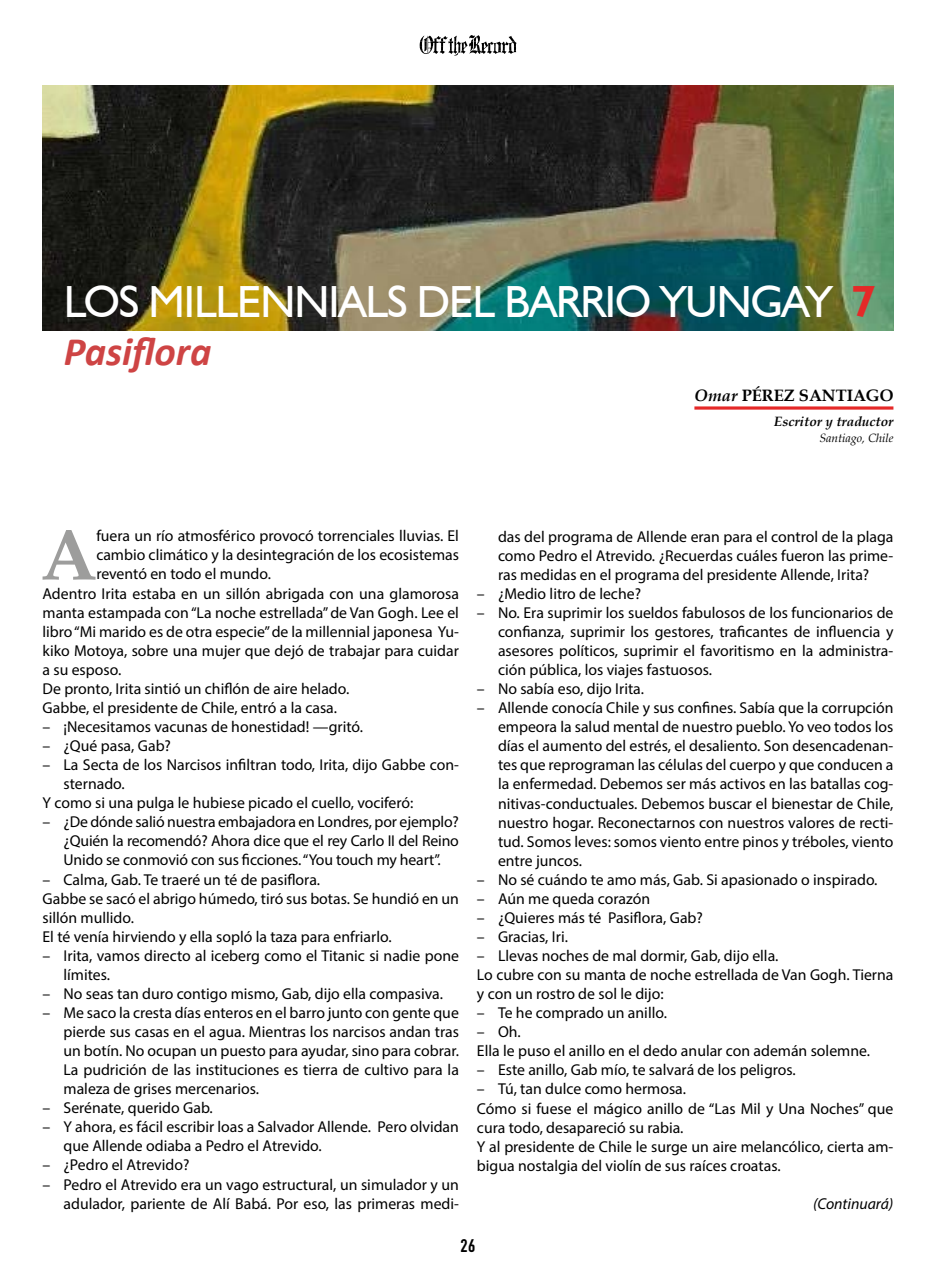
<style>
.page{position:relative;width:936px;height:1276px;background:#fff}
.page>*{position:absolute;margin:0;border:0;box-sizing:border-box;transform-origin:0 0}
.t1{font:700 72px "Book Antiqua";color:#9d9d9c}
.t2{font:45px "Humanist 521 BT";letter-spacing:-.025em;color:#fff}
.t3{font:italic 700 40.5px "Calibri";color:#ce4444}
.t4{font:700 18px "DIN Condensed";color:#000;scale:1.07 1}
.t5{font:700 16.5px "Book Antiqua";color:#000}
.t6{font:15.75px/19px "Myriad Pro";color:#000}
.t7{font:italic 15.75px "Myriad Pro";color:#000}
.t8{font:italic 700 13.5px "Book Antiqua";color:#000}
.t9{font:italic 12px "Book Antiqua";color:#000}
.s1{font-weight:700;color:#e52928}
.s2{font-style:italic}
</style>
<div class="page">
<svg style="left:419px;top:35px;width:97px;height:21px"></svg>
<hr style="left:694px;top:406px;width:199px;height:3px;background:#e52928">
<img style="left:43px;top:85px;width:850px;height:245px">
<h2 class="t2" style="left:64px;top:274px;width:813px">LOS MILLENNIALS DEL BARRIO YUNGAY <span class="s1">7</span></h2>
<h3 class="t3" style="left:64px;top:323px;width:149px">Pasiflora</h3>
<p class="t5" style="left:694px;top:384px;width:200px"><span class="s2">Omar</span> PÉREZ SANTIAGO</p>
<p class="t8" style="left:774px;top:412px;width:121px">Escritor y traductor</p>
<p class="t9" style="left:819px;top:430px;width:76px">Santiago, Chile</p>
<h1 class="t1" style="left:40px;top:506px;width:57px">A</h1>
<p class="t6" style="left:96px;top:526px;width:364px">fuera un río atmosférico provocó torrenciales lluvias. El</p>
<p class="t6" style="left:96px;top:545px;width:364px">cambio climático y la desintegración de los ecosistemas</p>
<p class="t6" style="left:96px;top:564px;width:176px">reventó en todo el mundo.</p>
<p class="t6" style="left:43px;top:583px;width:418px">Adentro Irita estaba en un sillón abrigada con una glamorosa</p>
<p class="t6" style="left:43px;top:602px;width:418px">manta estampada con “La noche estrellada” de Van Gogh. Lee el</p>
<p class="t6" style="left:43px;top:621px;width:418px">libro “Mi marido es de otra especie” de la millennial japonesa Yu-</p>
<p class="t6" style="left:43px;top:640px;width:418px">kiko Motoya, sobre una mujer que dejó de trabajar para cuidar</p>
<p class="t6" style="left:43px;top:660px;width:80px">a su esposo.</p>
<p class="t6" style="left:43px;top:679px;width:308px">De pronto, Irita sintió un chiflón de aire helado.</p>
<p class="t6" style="left:43px;top:698px;width:296px">Gabbe, el presidente de Chile, entró a la casa.</p>
<p class="t6" style="left:43px;top:717px;width:322px">– ¡Necesitamos vacunas de honestidad! —gritó.</p>
<p class="t6" style="left:43px;top:736px;width:130px">– ¿Qué pasa, Gab?</p>
<p class="t6" style="left:43px;top:755px;width:418px">– La Secta de los Narcisos infiltran todo, Irita, dijo Gabbe con-</p>
<p class="t6" style="left:64px;top:774px;width:63px">sternado.</p>
<p class="t6" style="left:43px;top:793px;width:372px">Y como si una pulga le hubiese picado el cuello, vociferó:</p>
<p class="t6" style="left:64px;top:812px;width:397px;text-align:justify;text-indent:-21px">– ¿De dónde salió nuestra embajadora en Londres, por ejemplo? ¿Quién la recomendó? Ahora dice que el rey Carlo II del Reino Unido se conmovió con sus ficciones. “You touch my heart”.</p>
<p class="t6" style="left:43px;top:869px;width:418px">– Calma, Gab. Te traeré un té de pasiflora.<br>Gabbe se sacó el abrigo húmedo, tiró sus botas. Se hundió en un sillón mullido.<br>El té venía hirviendo y ella sopló la taza para enfriarlo.</p>
<p class="t6" style="left:64px;top:945px;width:397px;text-indent:-21px">– Irita, vamos directo al iceberg como el Titanic si nadie pone límites.</p>
<p class="t6" style="left:43px;top:984px;width:402px">– No seas tan duro contigo mismo, Gab, dijo ella compasiva.</p>
<p class="t6" style="left:64px;top:1003px;width:397px;text-align:justify;text-indent:-21px">– Me saco la cresta días enteros en el barro junto con gente que pierde sus casas en el agua. Mientras los narcisos andan tras un botín. No ocupan un puesto para ayudar, sino para cobrar.<br>La pudrición de las instituciones es tierra de cultivo para la maleza de grises mercenarios.</p>
<p class="t6" style="left:43px;top:1098px;width:172px">– Serénate, querido Gab.</p>
<p class="t6" style="left:64px;top:1117px;width:397px;text-indent:-21px">– Y ahora, es fácil escribir loas a Salvador Allende. Pero olvidan que Allende odiaba a Pedro el Atrevido.</p>
<p class="t6" style="left:43px;top:1155px;width:148px">– ¿Pedro el Atrevido?</p>
<p class="t6" style="left:43px;top:1174px;width:418px;text-align:right">– Pedro el Atrevido era un vago estructural, un simulador y un adulador, pariente de Alí Babá. Por eso, las primeras medi-</p>
<p class="t6" style="left:498px;top:526px;width:397px;text-align:justify">das del programa de Allende eran para el control de la plaga como Pedro el Atrevido. ¿Recuerdas cuáles fueron las prime&shy;ras medidas en el programa del presidente Allende, Irita?</p>
<p class="t6" style="left:477px;top:584px;width:165px">– ¿Medio litro de leche?</p>
<p class="t6" style="left:498px;top:603px;width:397px;text-align:justify;text-indent:-21px">– No. Era suprimir los sueldos fabulosos de los funcionarios de confianza, suprimir los gestores, traficantes de influencia y asesores políticos, suprimir el favoritismo en la administra&shy;ción pública, los viajes fastuosos.</p>
<p class="t6" style="left:477px;top:679px;width:169px">– No sabía eso, dijo Irita.</p>
<p class="t6" style="left:498px;top:698px;width:397px;text-align:justify;text-indent:-21px">– Allende conocía Chile y sus confines. Sabía que la corrupción empeora la salud mental de nuestro pueblo. Yo veo todos los días el aumento del estrés, el desaliento. Son desencadenan&shy;tes que reprograman las células del cuerpo y que conducen a la enfermedad. Debemos ser más activos en las batallas cog&shy;nitivas-conductuales. Debemos buscar el bienestar de Chile, nuestro hogar. Reconectarnos con nuestros valores de recti&shy;tud. Somos leves: somos viento entre pinos y tréboles, viento entre juncos.</p>
<p class="t6" style="left:477px;top:869px;width:402px">– No sé cuándo te amo más, Gab. Si apasionado o inspirado.</p>
<p class="t6" style="left:477px;top:888px;width:175px">– Aún me queda corazón</p>
<p class="t6" style="left:477px;top:908px;width:227px">– ¿Quieres más té Pasiflora, Gab?</p>
<p class="t6" style="left:477px;top:927px;width:92px">– Gracias, Iri.</p>
<p class="t6" style="left:477px;top:946px;width:418px">– Llevas noches de mal dormir, Gab, dijo ella.<br>Lo cubre con su manta de noche estrellada de Van Gogh. Tierna y con un rostro de sol le dijo:</p>
<p class="t6" style="left:477px;top:1003px;width:191px">– Te he comprado un anillo.</p>
<p class="t6" style="left:477px;top:1022px;width:394px">– Oh.<br>Ella le puso el anillo en el dedo anular con ademán solemne.</p>
<p class="t6" style="left:477px;top:1060px;width:320px">– Este anillo, Gab mío, te salvará de los peligros.</p>
<p class="t6" style="left:477px;top:1079px;width:418px">– Tú, tan dulce como hermosa.<br>Cómo si fuese el mágico anillo de “Las Mil y Una Noches” que cura todo, desapareció su rabia.<br>Y al presidente de Chile le surge un aire melancólico, cierta am&shy;bigua nostalgia del violín de sus raíces croatas.</p>
<p class="t7" style="left:813px;top:1193px;width:82px">(Continuará)</p>
<p class="t4" style="left:460px;top:1233px;width:15px">26</p>
</div>
